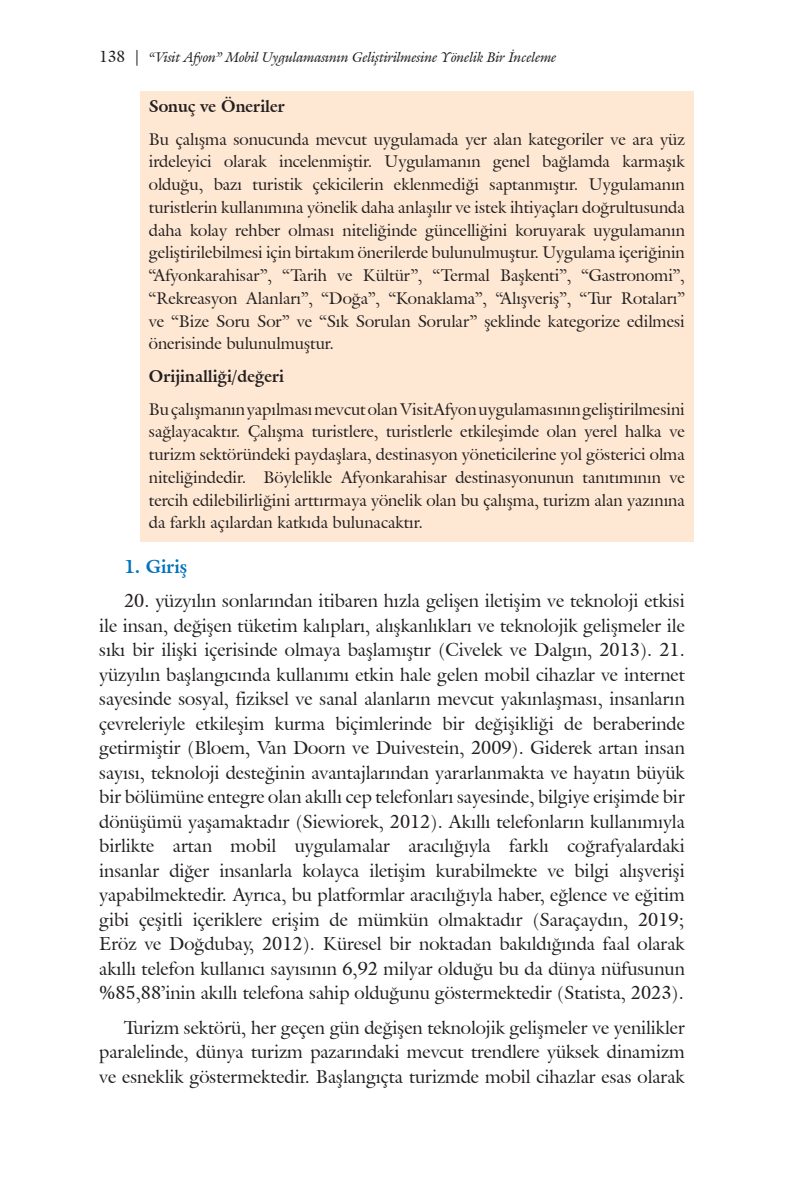
<style>
.page{position:relative;width:794px;height:1191px;background:#fff}
.page>*{position:absolute;margin:0;border:0;box-sizing:border-box;transform-origin:0 0}
.t1{font:18.38px/24.5px "Galliard IT Cby BT";color:#231f20;text-align:justify}
.t2{font:700 18.38px "Galliard IT Cby BT";color:#0072bc}
.t3{font:16.62px/22.8px "Galliard IT Cby BT";color:#231f20;text-align:justify}
.t4{font:700 16.62px "Galliard IT Cby BT";color:#231f20}
.t5{font:italic 14px "Galliard IT Cby BT";color:#231f20}
.s1{font-style:normal;font-size:15.75px}
</style>
<div class="page">
<div style="left:140px;top:92px;width:554px;height:450px;background:#fee8d3"></div>
<p class="t5" style="left:99px;top:47px;width:459px"><span class="s1">138 |</span> “Visit Afyon” Mobil Uygulamasının Geliştirilmesine Yönelik Bir İnceleme</p>
<p class="t4" style="left:149px;top:95px;width:138px">Sonuç ve Öneriler</p>
<p class="t3" style="left:149px;top:127px;width:537px">Bu çalışma sonucunda mevcut uygulamada yer alan kategoriler ve ara yüz irdeleyici olarak incelenmiştir. Uygulamanın genel bağlamda karmaşık olduğu, bazı turistik çekicilerin eklenmediği saptanmıştır. Uygulamanın turistlerin kullanımına yönelik daha anlaşılır ve istek ihtiyaçları doğrultusunda daha kolay rehber olması niteliğinde güncelliğini koruyarak uygulamanın geliştirilebilmesi için birtakım önerilerde bulunulmuştur. Uygulama içeriğinin “Afyonkarahisar”, “Tarih ve Kültür”, “Termal Başkenti”, “Gastronomi”, “Rekreasyon Alanları”, “Doğa”, “Konaklama”, “Alışveriş”, “Tur Rotaları” ve “Bize Soru Sor” ve “Sık Sorulan Sorular” şeklinde kategorize edilmesi önerisinde bulunulmuştur.</p>
<p class="t4" style="left:149px;top:365px;width:137px">Orijinalliği/değeri</p>
<p class="t3" style="left:149px;top:397px;width:537px">Bu çalışmanın yapılması mevcut olan VisitAfyon uygulamasının geliştirilmesini sağlayacaktır. Çalışma turistlere, turistlerle etkileşimde olan yerel halka ve turizm sektöründeki paydaşlara, destinasyon yöneticilerine yol gösterici olma niteliğindedir. Böylelikle Afyonkarahisar destinasyonunun tanıtımının ve tercih edilebilirliğini arttırmaya yönelik olan bu çalışma, turizm alan yazınına da farklı açılardan katkıda bulunacaktır.</p>
<p class="t2" style="left:124px;top:554px;width:65px">1. Giriş</p>
<p class="t1" style="left:99px;top:588px;width:587px;text-indent:25px">20. yüzyılın sonlarından itibaren hızla gelişen iletişim ve teknoloji etkisi ile insan, değişen tüketim kalıpları, alışkanlıkları ve teknolojik gelişmeler ile sıkı bir ilişki içerisinde olmaya başlamıştır (Civelek ve Dalgın, 2013). 21. yüzyılın başlangıcında kullanımı etkin hale gelen mobil cihazlar ve internet sayesinde sosyal, fiziksel ve sanal alanların mevcut yakınlaşması, insanların çevreleriyle etkileşim kurma biçimlerinde bir değişikliği de beraberinde getirmiştir (Bloem, Van Doorn ve Duivestein, 2009). Giderek artan insan sayısı, teknoloji desteğinin avantajlarından yararlanmakta ve hayatın büyük bir bölümüne entegre olan akıllı cep telefonları sayesinde, bilgiye erişimde bir dönüşümü yaşamaktadır (Siewiorek, 2012). Akıllı telefonların kullanımıyla birlikte artan mobil uygulamalar aracılığıyla farklı coğrafyalardaki insanlar diğer insanlarla kolayca iletişim kurabilmekte ve bilgi alışverişi yapabilmektedir. Ayrıca, bu platformlar aracılığıyla haber, eğlence ve eğitim gibi çeşitli içeriklere erişim de mümkün olmaktadır (Saraçaydın, 2019; Eröz ve Doğdubay, 2012). Küresel bir noktadan bakıldığında faal olarak akıllı telefon kullanıcı sayısının 6,92 milyar olduğu bu da dünya nüfusunun %85,88’inin akıllı telefona sahip olduğunu göstermektedir (Statista, 2023).</p>
<p class="t1" style="left:99px;top:1015px;width:587px;text-indent:25px">Turizm sektörü, her geçen gün değişen teknolojik gelişmeler ve yenilikler paralelinde, dünya turizm pazarındaki mevcut trendlere yüksek dinamizm ve esneklik göstermektedir. Başlangıçta turizmde mobil cihazlar esas olarak</p>
</div>
